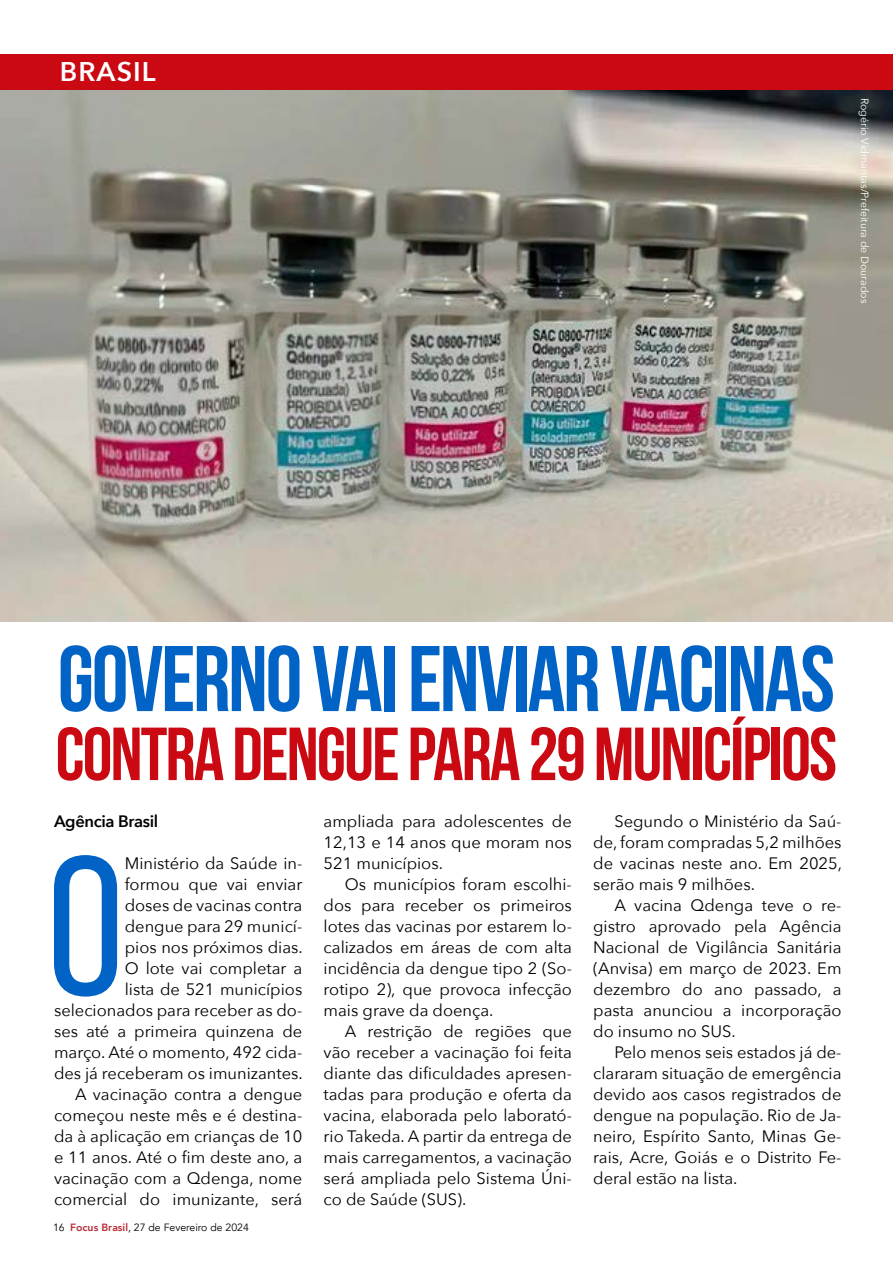
<style>
.page{position:relative;width:893px;height:1263px;background:#fff}
.page>*{position:absolute;margin:0;border:0;box-sizing:border-box;transform-origin:0 0}
.t1{font:196.5px "Bebas Neue Pro";color:#0063c5}
.t2{font:700 93px "Bebas Neue";letter-spacing:-.025em;color:#0063c5}
.t3{font:700 75px "Bebas Neue";letter-spacing:-.025em;color:#cb0912}
.t4{font:600 27px "Avenir Next";letter-spacing:.04em;color:#fff}
.t5{font:16.5px/21px "Avenir Next";color:#000;text-align:justify}
.t6{font:600 16.5px "Avenir Next";letter-spacing:-.02em;color:#000}
.t7{font:10.5px "Avenir Next";color:#fff}
.t8{font:10.5px "Avenir";color:#000}
.s1{font-weight:800;color:#b72d38}
</style>
<div class="page">
<img style="left:0;top:90px;width:893px;height:531px">
<div style="left:0;top:54px;width:893px;height:36px;background:#cb0912"></div>
<h3 class="t4" style="left:60px;top:48px;width:97px">BRASIL</h3>
<p class="t7" style="left:873px;top:98px;width:207px;rotate:90deg">Rogério Vidmantas/Prefeitura de Dourados</p>
<h2 class="t2" style="left:58px;top:628px;width:779px">GOVERNO VAI ENVIAR VACINAS</h2>
<h3 class="t3" style="left:56px;top:713px;width:783px">CONTRA DENGUE PARA 29 MUNICÍPIOS</h3>
<p class="t6" style="left:54px;top:807px;width:106px">Agência Brasil</p>
<h1 class="t1" style="left:46px;top:816px;width:80px">O</h1>
<p class="t5" style="left:54px;top:852px;width:250px;text-align:right">Ministério da Saúde in-<br>formou que vai enviar<br>doses de vacinas contra<br>dengue para 29 municí-<br>pios nos próximos dias.<br>O lote vai completar a<br>lista de 521 municípios selecionados para receber as do&shy;ses até a primeira quinzena de março. Até o momento, 492 cida&shy;des já receberam os imunizantes.<br>A vacinação contra a dengue começou neste mês e é destina&shy;da à aplicação em crianças de 10 e 11 anos. Até o fim deste ano, a vacinação com a Qdenga, nome comercial do imunizante, será</p>
<p class="t8" style="left:53px;top:1221px;width:197px">16 <span class="s1">Focus Brasil</span>, 27 de Fevereiro de 2024</p>
<p class="t5" style="left:324px;top:810px;width:250px">ampliada para adolescentes de 12,13 e 14 anos que moram nos 521 municípios.</p>
<p class="t5" style="left:324px;top:873px;width:250px;text-indent:21px">Os municípios foram escolhi&shy;dos para receber os primeiros lotes das vacinas por estarem lo&shy;calizados em áreas de com alta incidência da dengue tipo 2 (So&shy;rotipo 2), que provoca infecção mais grave da doença.</p>
<p class="t5" style="left:324px;top:1020px;width:250px;text-indent:21px">A restrição de regiões que vão receber a vacinação foi feita diante das dificuldades apresen&shy;tadas para produção e oferta da vacina, elaborada pelo laborató&shy;rio Takeda. A partir da entrega de mais carregamentos, a vacinação será ampliada pelo Sistema Úni&shy;co de Saúde (SUS).</p>
<p class="t5" style="left:593px;top:810px;width:250px;text-indent:21px">Segundo o Ministério da Saú&shy;de, foram compradas 5,2 milhões de vacinas neste ano. Em 2025, serão mais 9 milhões.</p>
<p class="t5" style="left:593px;top:894px;width:250px;text-indent:21px">A vacina Qdenga teve o re&shy;gistro aprovado pela Agência Nacional de Vigilância Sanitária (Anvisa) em março de 2023. Em dezembro do ano passado, a pasta anunciou a incorporação do insumo no SUS.</p>
<p class="t5" style="left:593px;top:1041px;width:250px;text-indent:21px">Pelo menos seis estados já de&shy;clararam situação de emergência devido aos casos registrados de dengue na população. Rio de Ja&shy;neiro, Espírito Santo, Minas Ge&shy;rais, Acre, Goiás e o Distrito Fe&shy;deral estão na lista.</p>
</div>
